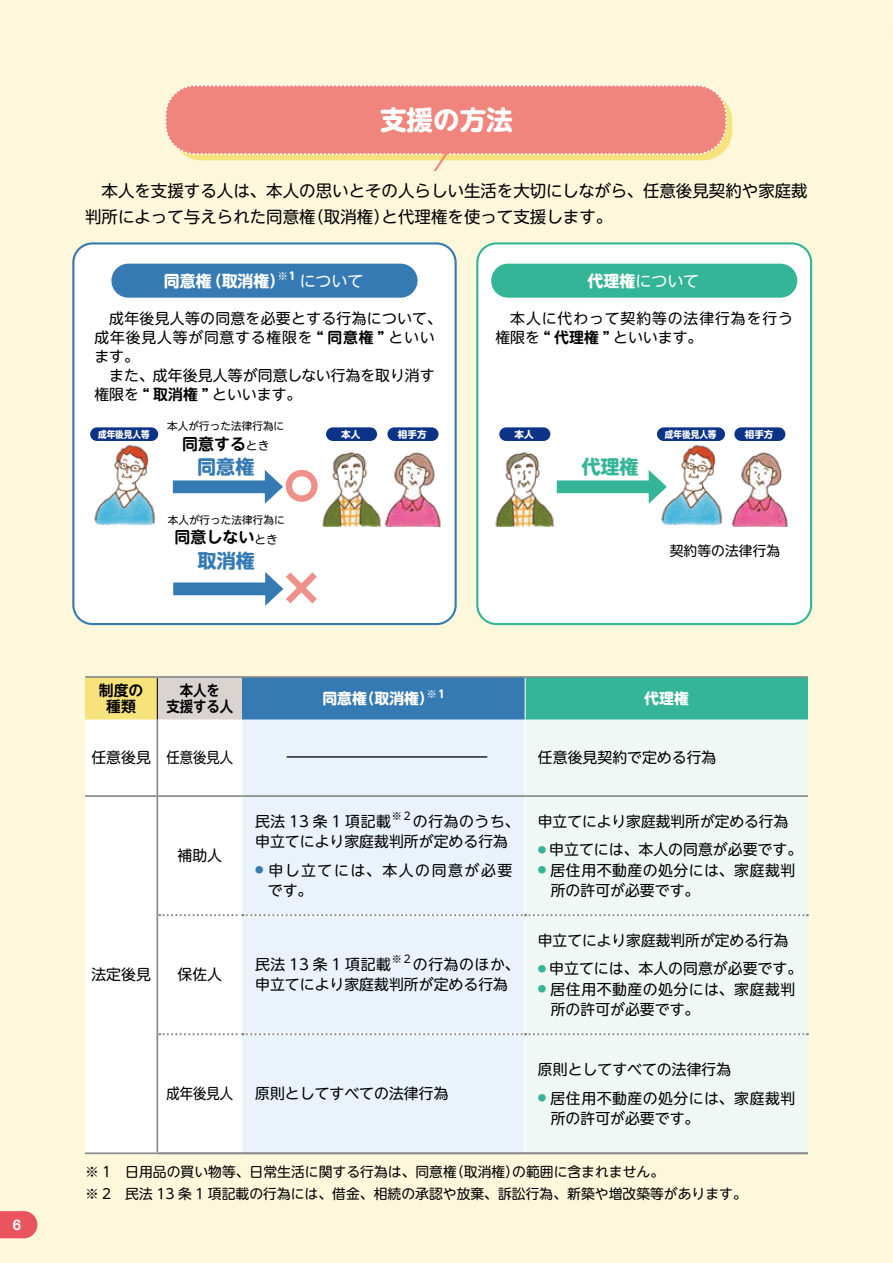
<style>
.page{position:relative;width:893px;height:1263px;background:#fdf8dc}
.page>*{position:absolute;margin:0;border:0;box-sizing:border-box;transform-origin:0 0}
.t1{font:700 26.55px "UD Shin M Go Pr 6 N";color:#fff}
.t2{font:700 19.2px "UD Shin M Go Pr 6 N";color:#357ab3}
.t3{font:700 19.2px "UD Shin M Go Pr 6 N";color:#35b597}
.t4{font:16.5px/25.5px "UD Shin M Go Pr 6 N";color:#000}
.t5{font:700 15.9px "UD Shin M Go Pr 6 N";color:#fff}
.t6{font:700 15.9px "UD Shin M Go Pr 6 N De";color:#000}
.t7{font:15.9px "UD Shin M Go Pr 6 N";color:#fff}
.t8{font:14.85px/20.2px "UD Shin M Go Pr 6 N";color:#000}
.t9{font:14.85px/20.2px "UD Shin M Go Pr 6 N";letter-spacing:.03em;color:#000}
.t10{font:14.85px/19.2px "UD Shin M Go Pr 6 N";letter-spacing:.02em;color:#000}
.t11{font:14.85px/19.2px "UD Shin M Go Pr 6 N";letter-spacing:.06em;color:#000}
.t12{font:14.85px/20.2px "UD Shin M Go Pr 6 N";letter-spacing:.105em;color:#000}
.t13{font:700 14.85px "UD Shin M Go Pr 6 N";color:#fff}
.t14{font:700 14.85px/15.9px "UD Shin M Go Pr 6 N De";color:#000;text-align:center;scale:.9 1}
.t15{font:700 14.85px/15.9px "UD Shin M Go Pr 6 N De";color:#000;text-align:center}
.t16{font:14.85px "UD Shin M Go Pr 6 N";color:#000;scale:.9 1}
.t17{font:13.8px/21.3px "UD Shin M Go Pr 6 N";color:#000}
.t18{font:12.75px "Ntoday Std De Bold KS";color:#fff}
.t19{font:10.65px "UD Shin M Go Pr 6 N";color:#000}
.t20{font:700 9.6px "UD Shin M Go Pr 6 N";color:#fff;scale:.9 1}
.t21{font:700 9.6px "UD Shin M Go Pr 6 N";color:#fff}
.s1{font-weight:400}
.s2{font-weight:700}
.s3{font-family:"UD Shin M Go Pr 6 N De";font-weight:700}
.s4{font-family:"UD Shin M Go Pr 6 N";font-weight:400;font-size:11.7px}
</style>
<div class="page">
<div style="left:477px;top:243px;width:334px;height:381px;background:#fff;border-radius:19px"></div>
<div style="left:476px;top:242px;width:336px;height:383px;border:2px solid #35b597;border-radius:19px"></div>
<div style="left:73px;top:243px;width:383px;height:381px;background:#fff;border-radius:19px"></div>
<div style="left:72px;top:242px;width:385px;height:383px;border:2px solid #357ab3;border-radius:19px"></div>
<div style="left:491px;top:264px;width:306px;height:34px;background:#35b597;border-radius:17px"></div>
<div style="left:111px;top:264px;width:307px;height:34px;background:#357ab3;border-radius:17px"></div>
<div style="left:85px;top:677px;width:72px;height:42px;background:#f7e27b"></div>
<div style="left:157px;top:677px;width:85px;height:42px;background:#dad4d1"></div>
<div style="left:242px;top:677px;width:283px;height:42px;background:#357ab3"></div>
<div style="left:525px;top:677px;width:283px;height:42px;background:#35b597"></div>
<div style="left:85px;top:719px;width:157px;height:433px;background:#fff"></div>
<div style="left:242px;top:719px;width:283px;height:433px;background:#eaf3fb"></div>
<div style="left:526px;top:719px;width:282px;height:433px;background:#f0f8f6"></div>
<hr style="left:157px;top:678px;width:1px;height:41px;background:#000">
<hr style="left:525px;top:678px;width:1px;height:41px;background:#fff">
<hr style="left:525px;top:719px;width:1px;height:76px;background:#fff">
<hr style="left:525px;top:797px;width:1px;height:117px;background:#fff">
<hr style="left:525px;top:916px;width:1px;height:117px;background:#fff">
<hr style="left:525px;top:1035px;width:1px;height:117px;background:#fff">
<hr style="left:85px;top:795px;width:71px;height:2px;background:#898989">
<hr style="left:158px;top:795px;width:84px;height:2px;background:#898989">
<hr style="left:242px;top:795px;width:283px;height:2px;background:#898989">
<hr style="left:525px;top:795px;width:283px;height:2px;background:#898989">
<hr style="left:157px;top:1152px;width:85px;height:2px;background:#898989">
<hr style="left:242px;top:1152px;width:283px;height:2px;background:#898989">
<hr style="left:525px;top:1152px;width:283px;height:2px;background:#898989">
<hr style="left:85px;top:1152px;width:72px;height:2px;background:#898989">
<svg style="left:159px;top:914px;width:649px;height:2px"></svg>
<svg style="left:159px;top:1033px;width:649px;height:2px"></svg>
<hr style="left:156px;top:719px;width:2px;height:77px;background:#898989">
<hr style="left:156px;top:796px;width:2px;height:119px;background:#898989">
<hr style="left:156px;top:915px;width:2px;height:119px;background:#898989">
<hr style="left:156px;top:1034px;width:2px;height:118px;background:#898989">
<hr style="left:85px;top:676px;width:72px;height:2px;background:#898989">
<hr style="left:157px;top:676px;width:85px;height:2px;background:#898989">
<hr style="left:242px;top:676px;width:283px;height:2px;background:#898989">
<hr style="left:525px;top:676px;width:283px;height:2px;background:#898989">
<img style="left:94px;top:445px;width:62px;height:81px">
<img style="left:661px;top:445px;width:127px;height:82px">
<img style="left:322px;top:451px;width:57px;height:76px">
<img style="left:495px;top:451px;width:63px;height:76px">
<img style="left:379px;top:452px;width:62px;height:75px">
<div style="left:90px;top:427px;width:68px;height:14px;background:#0c3388;border-radius:7px"></div>
<div style="left:657px;top:427px;width:68px;height:14px;background:#0c3388;border-radius:7px"></div>
<div style="left:326px;top:427px;width:51px;height:14px;background:#0c3388;border-radius:7px"></div>
<div style="left:499px;top:427px;width:51px;height:14px;background:#0c3388;border-radius:7px"></div>
<div style="left:387px;top:427px;width:51px;height:14px;background:#0c3388;border-radius:7px"></div>
<div style="left:734px;top:427px;width:51px;height:14px;background:#0c3388;border-radius:7px"></div>
<div style="left:173px;top:480px;width:99px;height:13px;background:#357ab3"></div>
<svg style="left:265px;top:470px;width:18px;height:34px"></svg>
<div style="left:557px;top:480px;width:99px;height:13px;background:#35b597"></div>
<svg style="left:649px;top:470px;width:18px;height:34px"></svg>
<div style="left:173px;top:582px;width:99px;height:13px;background:#357ab3"></div>
<div style="left:286px;top:470px;width:32px;height:32px;border:6px solid #f0908a;border-radius:50%"></div>
<svg style="left:265px;top:572px;width:52px;height:34px"></svg>
<div style="left:172px;top:92px;width:560px;height:68px;background:#f7e27b;border-radius:29px"></div>
<div style="left:166px;top:85px;width:560px;height:69px;background:#ef857d;border-radius:29px"></div>
<div style="left:165px;top:84px;width:562px;height:71px;border:2px dashed #fff;border-radius:29px"></div>
<svg style="left:425px;top:152px;width:24px;height:18px"></svg>
<hr style="left:287px;top:756px;width:200px;height:1px;background:#000">
<svg style="left:0;top:1211px;width:37px;height:27px"></svg>
<p class="t18" style="left:13px;top:1215px;width:10px">6</p>
<h1 class="t1" style="left:380px;top:97px;width:134px">支援の方法</h1>
<p class="t4" style="left:85px;top:177px;width:724px;text-indent:16px">本人を支援する人は、本人の思いとその人らしい生活を大切にしながら、任意後見契約や家庭裁判所によって与えられた同意権（取消権）と代理権を使って支援します。</p>
<p class="t5" style="left:164px;top:267px;width:201px">同意権（取消権）<sup>※1</sup> <span class="s1">について</span></p>
<p class="t7" style="left:588px;top:267px;width:113px"><span class="s2">代理権</span>について</p>
<p class="t10" style="left:94px;top:307px;width:349px;text-indent:15px">成年後見人等の同意を必要とする行為について、成年後見人等が同意する権限を <span class="s3">“ 同意権 ”</span> といいます。</p>
<p class="t8" style="left:94px;top:365px;width:342px;line-height:19.2px;text-indent:15px">また、成年後見人等が同意しない行為を取り消す権限を <span class="s3">“ 取消権 ”</span> といいます。</p>
<p class="t11" style="left:495px;top:307px;width:299px;text-indent:15px">本人に代わって契約等の法律行為を行う権限を <span class="s3">“ 代理権 ”</span> といいます。</p>
<p class="t19" style="left:167px;top:417px;width:118px">本人が行った法律行為に</p>
<p class="t6" style="left:182px;top:430px;width:89px">同意する<span class="s4">とき</span></p>
<p class="t20" style="left:98px;top:426px;width:59px">成年後見人等</p>
<p class="t21" style="left:341px;top:426px;width:21px">本人</p>
<p class="t21" style="left:398px;top:426px;width:30px">相手方</p>
<p class="t21" style="left:514px;top:426px;width:21px">本人</p>
<p class="t20" style="left:665px;top:426px;width:59px">成年後見人等</p>
<p class="t21" style="left:745px;top:426px;width:30px">相手方</p>
<p class="t2" style="left:197px;top:450px;width:59px">同意権</p>
<p class="t3" style="left:581px;top:450px;width:59px">代理権</p>
<p class="t19" style="left:168px;top:511px;width:118px">本人が行った法律行為に</p>
<p class="t6" style="left:175px;top:524px;width:105px">同意しない<span class="s4">とき</span></p>
<p class="t2" style="left:198px;top:543px;width:59px">取消権</p>
<p class="t17" style="left:670px;top:540px;width:112px">契約等の法律行為</p>
<p class="t15" style="left:99px;top:682px;width:46px">制度の種類</p>
<p class="t14" style="left:166px;top:682px;width:76px">本人を<br>支援する人</p>
<p class="t13" style="left:322px;top:686px;width:124px">同意権（取消権）<sup>※1</sup></p>
<p class="t13" style="left:644px;top:686px;width:46px">代理権</p>
<p class="t8" style="left:91px;top:746px;width:143px">任意後見 任意後見人</p>
<p class="t8" style="left:538px;top:746px;width:180px">任意後見契約で定める行為</p>
<p class="t8" style="left:178px;top:844px;width:46px">補助人</p>
<p class="t8" style="left:91px;top:964px;width:61px">法定後見</p>
<p class="t8" style="left:178px;top:964px;width:46px">保佐人</p>
<p class="t8" style="left:255px;top:810px;width:137px">民法 13 条 1 項記載</p>
<p class="t19" style="left:391px;top:807px;width:21px">※2</p>
<p class="t8" style="left:255px;top:810px;width:266px;text-indent:158px">の行為のうち、申立てにより家庭裁判所が定める行為</p>
<p class="t12" style="left:268px;top:859px;width:246px;text-indent:-13px"><sup>●</sup> 申し立てには、本人の同意が必要です。</p>
<p class="t8" style="left:255px;top:953px;width:137px">民法 13 条 1 項記載</p>
<p class="t19" style="left:391px;top:950px;width:21px">※2</p>
<p class="t8" style="left:255px;top:953px;width:266px;text-indent:158px">の行為のほか、申立てにより家庭裁判所が定める行為</p>
<p class="t16" style="left:166px;top:1081px;width:76px">成年後見人</p>
<p class="t8" style="left:255px;top:1083px;width:195px">原則としてすべての法律行為</p>
<p class="t8" style="left:538px;top:810px;width:252px">申立てにより家庭裁判所が定める行為</p>
<p class="t8" style="left:538px;top:839px;width:266px"><sup>●</sup> 申立てには、本人の同意が必要です。</p>
<p class="t9" style="left:551px;top:859px;width:246px;text-indent:-13px"><sup>●</sup> 居住用不動産の処分には、家庭裁判所の許可が必要です。</p>
<p class="t8" style="left:538px;top:929px;width:252px">申立てにより家庭裁判所が定める行為</p>
<p class="t8" style="left:538px;top:958px;width:266px"><sup>●</sup> 申立てには、本人の同意が必要です。</p>
<p class="t9" style="left:551px;top:978px;width:246px;text-indent:-13px"><sup>●</sup> 居住用不動産の処分には、家庭裁判所の許可が必要です。</p>
<p class="t8" style="left:538px;top:1058px;width:195px">原則としてすべての法律行為</p>
<p class="t9" style="left:551px;top:1087px;width:246px;text-indent:-13px"><sup>●</sup> 居住用不動産の処分には、家庭裁判所の許可が必要です。</p>
<p class="t17" style="left:85px;top:1160px;width:663px">※ 1　日用品の買い物等、日常生活に関する行為は、同意権（取消権）の範囲に含まれません。<br>※ 2　民法 13 条 1 項記載の行為には、借金、相続の承認や放棄、訴訟行為、新築や増改築等があります。</p>
</div>
